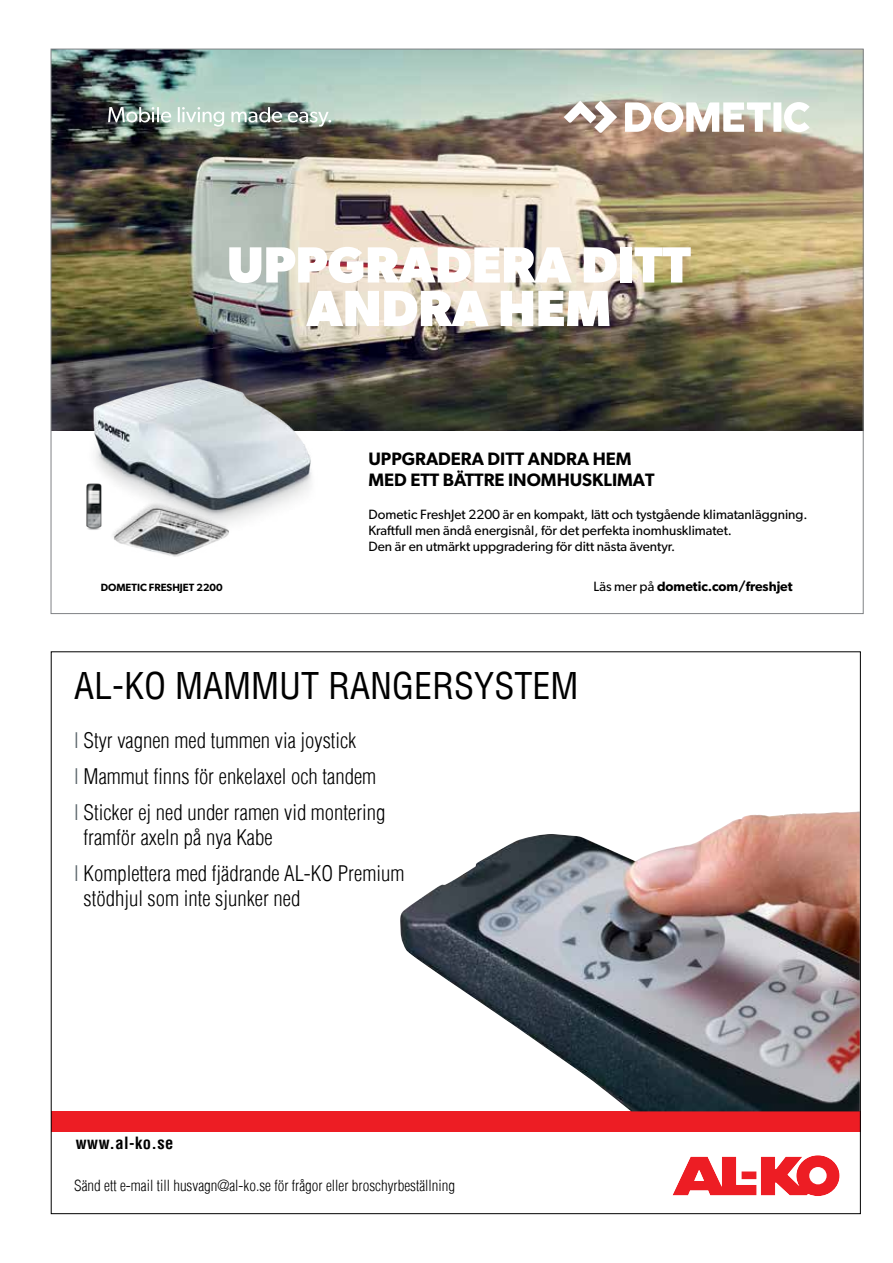
<style>
.page{position:relative;width:893px;height:1263px;background:#fff}
.page>*{position:absolute;margin:0;border:0;box-sizing:border-box;transform-origin:0 0}
.t1{font:700 51px/43.5px "Gibson";color:#fff;text-align:center}
.t2{font:condensed 36px "Helvetica Com";color:#000}
.t3{font:300 condensed 21px/36px "Helvetica Com";color:#000}
.t4{font:600 18px/21px "Gibson";color:#000}
.t5{font:700 condensed 16.5px "Helvetica Com";letter-spacing:.025em;color:#000}
.t6{font:300 condensed 15px "Helvetica Com";color:#000}
.t7{font:13.5px/16.2px "Gibson";color:#000}
.t8{font:600 13.5px "Gibson";color:#000}
.t9{font:600 10.5px "Gibson";color:#000}
.s1{font-weight:400}
.s2{color:#606a70}
</style>
<div class="page">
<img style="left:53px;top:51px;width:808px;height:379px">
<svg style="left:625px;top:102px;width:185px;height:30px"></svg>
<svg style="left:564px;top:101px;width:53px;height:32px"></svg>
<svg style="left:108px;top:107px;width:63px;height:15px"></svg>
<svg style="left:178px;top:107px;width:46px;height:20px"></svg>
<svg style="left:231px;top:107px;width:51px;height:15px"></svg>
<svg style="left:288px;top:112px;width:43px;height:14px"></svg>
<img style="left:71px;top:339px;width:263px;height:182px">
<img style="left:108px;top:474px;width:127px;height:83px">
<img style="left:78px;top:479px;width:33px;height:52px">
<div style="left:51px;top:1111px;width:809px;height:21px;background:#ed1d24"></div>
<svg style="left:673px;top:1155px;width:167px;height:41px"></svg>
<img style="left:400px;top:811px;width:459px;height:300px">
<h1 class="t1" style="left:227px;top:242px;width:465px">UPPGRADERA DITT<br>ANDRA HEM</h1>
<p class="t4" style="left:368px;top:448px;width:288px">UPPGRADERA DITT ANDRA HEM<br>MED ETT BÄTTRE INOMHUSKLIMAT</p>
<p class="t7" style="left:368px;top:506px;width:441px">Dometic FreshJet 2200 är en kompakt, lätt och tystgående klimatanläggning.<br>Kraftfull men ändå energisnål, för det perfekta inomhusklimatet.<br>Den är en utmärkt uppgradering för ditt nästa äventyr.</p>
<p class="t9" style="left:101px;top:581px;width:123px">DOMETIC FRESHJET 2200</p>
<p class="t8" style="left:594px;top:579px;width:201px"><span class="s1">Läs mer på</span> dometic.com/freshjet</p>
<h2 class="t2" style="left:74px;top:663px;width:506px">AL-KO MAMMUT RANGERSYSTEM</h2>
<p class="t3" style="left:74px;top:722px;width:313px"><span class="s2">I</span> Styr vagnen med tummen via joystick<br><span class="s2">I</span> Mammut finns för enkelaxel och tandem<br><span class="s2">I</span> Sticker ej ned under ramen vid montering</p>
<p class="t3" style="left:74px;top:819px;width:332px;text-indent:9px">framför axeln på nya Kabe<br><span class="s2">I</span> Komplettera med fjädrande AL-KO Premium</p>
<p class="t3" style="left:84px;top:880px;width:218px">stödhjul som inte sjunker ned</p>
<p class="t5" style="left:76px;top:1132px;width:99px">www.al-ko.se</p>
<p class="t6" style="left:74px;top:1176px;width:383px">Sänd ett e-mail till husvagn@al-ko.se för frågor eller broschyrbeställning</p>
</div>
